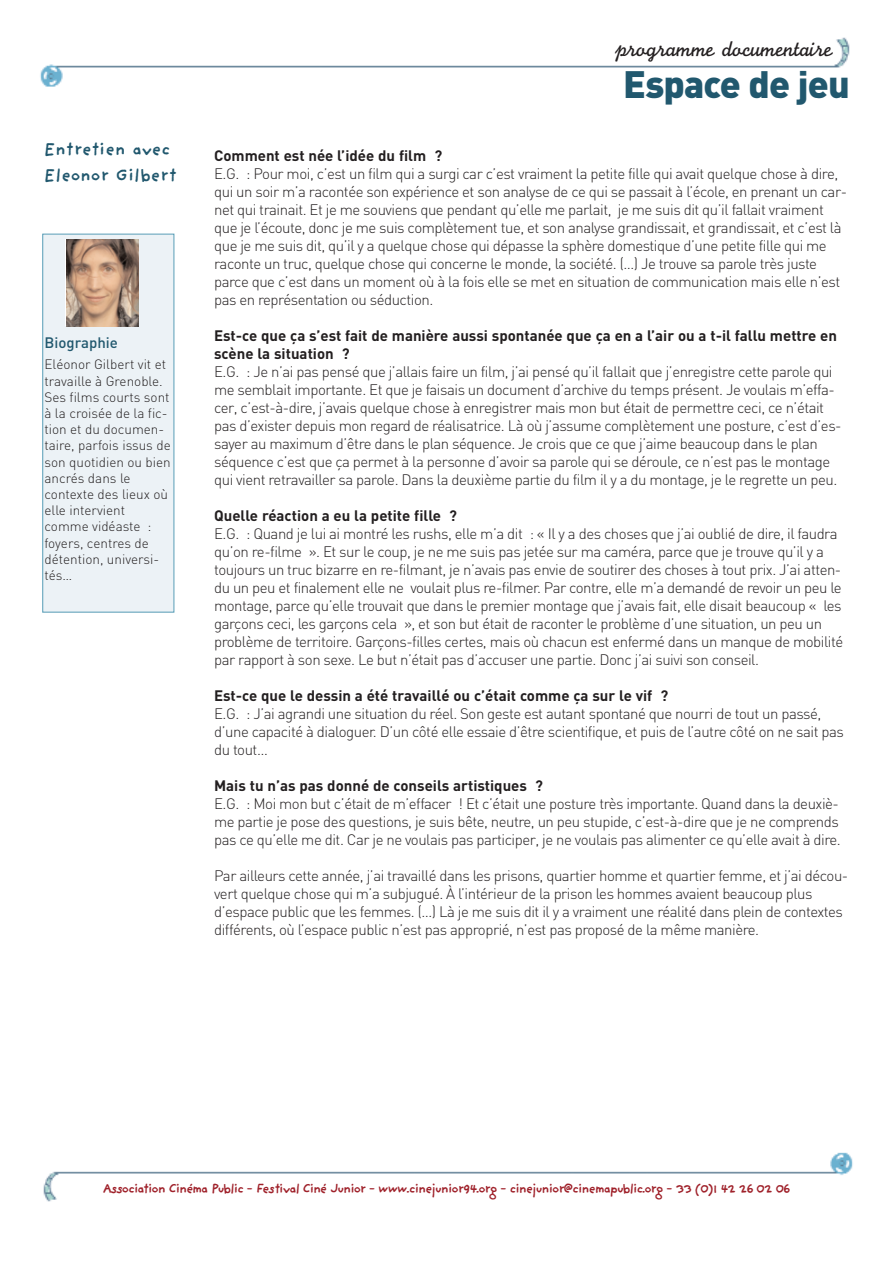
<style>
.page{position:relative;width:893px;height:1263px;background:#fff}
.page>*{position:absolute;margin:0;border:0;box-sizing:border-box;transform-origin:0 0}
.t1{font:900 37.65px "DIN";letter-spacing:-.02em;color:#21586e}
.t2{font:22.5px "M Monoline Script";letter-spacing:-.015em;color:#231f20}
.t3{font:700 18px/25.5px "Providence Sans";letter-spacing:-.02em;color:#21586e}
.t4{font:300 15px/18px "DIN";letter-spacing:-.03em;color:#231f20}
.t5{font:700 15px/18px "DIN";color:#231f20}
.t6{font:500 15px "DIN";color:#21586e}
.t7{font:300 13.5px/16.2px "DIN";color:#231f20}
.t8{font:700 13.5px "Providence Sans";letter-spacing:-.09em;color:#9f212a}
</style>
<div class="page">
<img style="left:40px;top:37px;width:810px;height:50px">
<img style="left:43px;top:1152px;width:810px;height:50px">
<div style="left:43px;top:234px;width:131px;height:378px;background:#ecf2f6"></div>
<img style="left:66px;top:240px;width:72px;height:86px">
<h2 class="t2" style="left:615px;top:36px;width:219px">programme documentaire</h2>
<p class="t3" style="left:44px;top:136px;width:134px">Entretien avec<br>Eleonor Gilbert</p>
<p class="t6" style="left:44px;top:333px;width:75px">Biographie</p>
<p class="t7" style="left:44px;top:356px;width:128px">Eléonor Gilbert vit et travaille à Grenoble.<br>Ses films courts sont à la croisée de la fic&shy;tion et du documen&shy;taire, parfois issus de son quotidien ou bien ancrés dans le contexte des lieux où elle intervient comme vidéaste : foyers, centres de détention, universi&shy;tés…</p>
<h1 class="t1" style="left:623px;top:59px;width:228px">Espace de jeu</h1>
<p class="t5" style="left:214px;top:146px;width:230px">Comment est née l’idée du film ?</p>
<p class="t4" style="left:214px;top:164px;width:634px">E.G. : Pour moi, c’est un film qui a surgi car c’est vraiment la petite fille qui avait quelque chose à dire, qui un soir m’a racontée son expérience et son analyse de ce qui se passait à l’école, en prenant un car&shy;net qui trainait. Et je me souviens que pendant qu’elle me parlait, je me suis dit qu’il fallait vraiment que je l’écoute, donc je me suis complètement tue, et son analyse grandissait, et grandissait, et c’est là que je me suis dit, qu’il y a quelque chose qui dépasse la sphère domestique d’une petite fille qui me raconte un truc, quelque chose qui concerne le monde, la société. (…) Je trouve sa parole très juste parce que c’est dans un moment où à la fois elle se met en situation de communication mais elle n’est pas en représentation ou séduction.</p>
<p class="t5" style="left:214px;top:326px;width:624px">Est-ce que ça s’est fait de manière aussi spontanée que ça en a l’air ou a t-il fallu mettre en scène la situation ?</p>
<p class="t4" style="left:214px;top:362px;width:629px">E.G. : Je n’ai pas pensé que j’allais faire un film, j’ai pensé qu’il fallait que j’enregistre cette parole qui me semblait importante. Et que je faisais un document d’archive du temps présent. Je voulais m’effa&shy;cer, c’est-à-dire, j’avais quelque chose à enregistrer mais mon but était de permettre ceci, ce n’était pas d’exister depuis mon regard de réalisatrice. Là où j’assume complètement une posture, c’est d’es&shy;sayer au maximum d’être dans le plan séquence. Je crois que ce que j’aime beaucoup dans le plan séquence c’est que ça permet à la personne d’avoir sa parole qui se déroule, ce n’est pas le montage qui vient retravailler sa parole. Dans la deuxième partie du film il y a du montage, je le regrette un peu.</p>
<p class="t5" style="left:214px;top:506px;width:244px">Quelle réaction a eu la petite fille ?</p>
<p class="t4" style="left:214px;top:524px;width:631px">E.G. : Quand je lui ai montré les rushs, elle m’a dit : « Il y a des choses que j’ai oublié de dire, il faudra qu’on re-filme ». Et sur le coup, je ne me suis pas jetée sur ma caméra, parce que je trouve qu’il y a toujours un truc bizarre en re-filmant, je n’avais pas envie de soutirer des choses à tout prix. J’ai atten&shy;du un peu et finalement elle ne voulait plus re-filmer. Par contre, elle m’a demandé de revoir un peu le montage, parce qu’elle trouvait que dans le premier montage que j’avais fait, elle disait beaucoup « les garçons ceci, les garçons cela », et son but était de raconter le problème d’une situation, un peu un problème de territoire. Garçons-filles certes, mais où chacun est enfermé dans un manque de mobilité par rapport à son sexe. Le but n’était pas d’accuser une partie. Donc j’ai suivi son conseil.</p>
<p class="t5" style="left:214px;top:686px;width:456px">Est-ce que le dessin a été travaillé ou c’était comme ça sur le vif ?</p>
<p class="t4" style="left:214px;top:704px;width:631px">E.G. : J’ai agrandi une situation du réel. Son geste est autant spontané que nourri de tout un passé, d’une capacité à dialoguer. D’un côté elle essaie d’être scientifique, et puis de l’autre côté on ne sait pas du tout…</p>
<p class="t5" style="left:214px;top:776px;width:330px">Mais tu n’as pas donné de conseils artistiques ?</p>
<p class="t4" style="left:214px;top:794px;width:628px">E.G. : Moi mon but c’était de m’effacer ! Et c’était une posture très importante. Quand dans la deuxiè&shy;me partie je pose des questions, je suis bête, neutre, un peu stupide, c’est-à-dire que je ne comprends pas ce qu’elle me dit. Car je ne voulais pas participer, je ne voulais pas alimenter ce qu’elle avait à dire.</p>
<p class="t4" style="left:214px;top:866px;width:636px">Par ailleurs cette année, j’ai travaillé dans les prisons, quartier homme et quartier femme, et j’ai décou&shy;vert quelque chose qui m’a subjugué. À l’intérieur de la prison les hommes avaient beaucoup plus d’espace public que les femmes. (…) Là je me suis dit il y a vraiment une réalité dans plein de contextes différents, où l’espace public n’est pas approprié, n’est pas proposé de la même manière.</p>
<p class="t8" style="left:103px;top:1180px;width:689px">Association Cinéma Public - Festival Ciné Junior - www.cinejunior94.org - cinejunior@cinemapublic.org - 33 (0)1 42 26 02 06</p>
</div>
